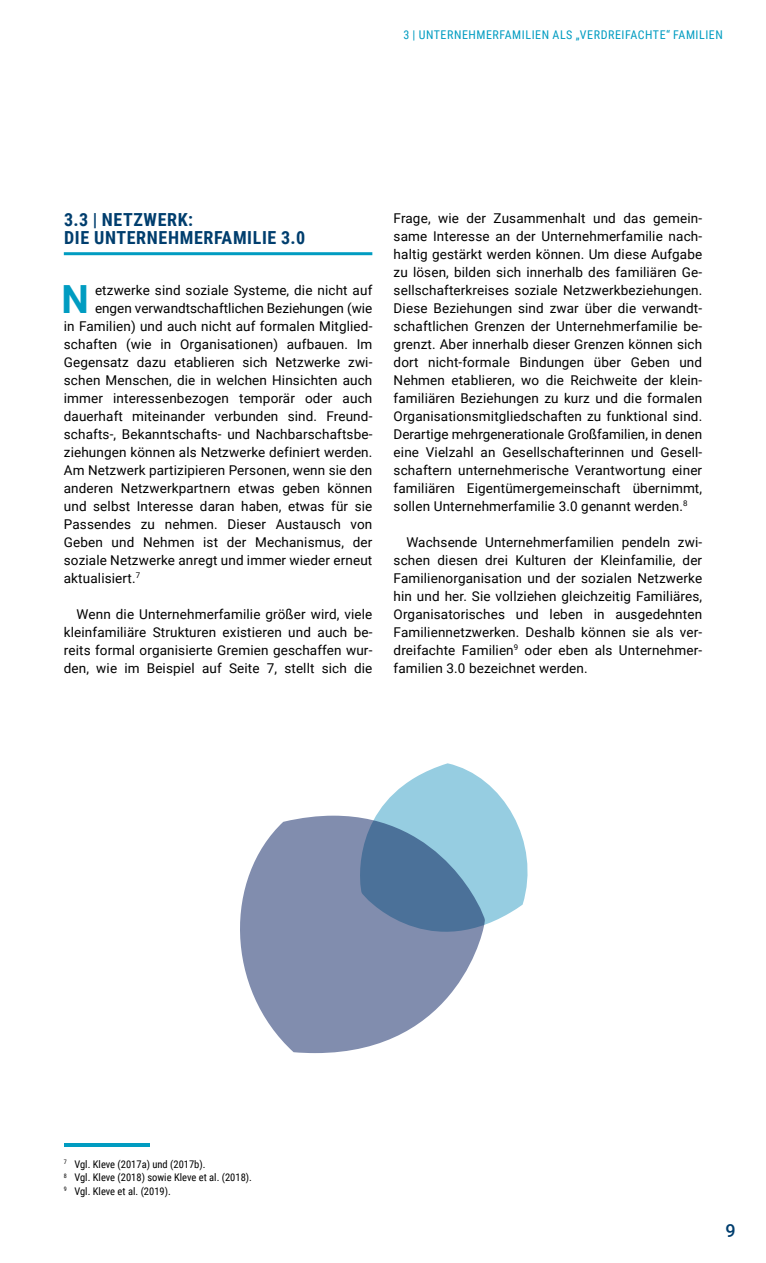
<style>
.page{position:relative;width:766px;height:1263px;background:#fff}
.page>*{position:absolute;margin:0;border:0;box-sizing:border-box;transform-origin:0 0}
.t1{font:700 38.85px "Roboto";color:#009cc1}
.t2{font:700 18px/18px "Roboto Condensed";letter-spacing:.035em;color:#003e6e}
.t3{font:500 18px "Roboto";color:#003e6e}
.t4{font:13.5px/18px "Roboto";letter-spacing:.01em;color:#000;text-align:justify}
.t5{font:12px "Roboto Condensed";letter-spacing:.045em;color:#009cc1}
.t6{font:10.5px/13.5px "Roboto Condensed";color:#000}
</style>
<div class="page">
<svg style="left:240px;top:816px;width:231px;height:237px;fill:#818dae"></svg>
<svg style="left:349px;top:763px;width:179px;height:200px"></svg>
<hr style="left:64px;top:252px;width:308px;height:3px;background:#009cc1">
<hr style="left:64px;top:1143px;width:85px;height:4px;background:#009cc1">
<p class="t5" style="left:403px;top:26px;width:321px">3 | UNTERNEHMERFAMILIEN ALS „VERDREIFACHTE“ FAMILIEN</p>
<h2 class="t2" style="left:64px;top:210px;width:242px">3.3 | NETZWERK:<br>DIE UNTERNEHMERFAMILIE 3.0</h2>
<h1 class="t1" style="left:61px;top:272px;width:29px">N</h1>
<p class="t4" style="left:95px;top:281px;width:279px">etzwerke sind soziale Systeme, die nicht auf</p>
<p class="t4" style="left:95px;top:299px;width:279px">engen verwandtschaftlichen Beziehungen (wie</p>
<p class="t4" style="left:64px;top:317px;width:310px">in Familien) und auch nicht auf formalen Mitglied-</p>
<p class="t4" style="left:64px;top:335px;width:310px">schaften (wie in Organisationen) aufbauen. Im</p>
<p class="t4" style="left:64px;top:353px;width:310px">Gegensatz dazu etablieren sich Netzwerke zwi-</p>
<p class="t4" style="left:64px;top:371px;width:310px">schen Menschen, die in welchen Hinsichten auch</p>
<p class="t4" style="left:64px;top:389px;width:310px">immer interessenbezogen temporär oder auch</p>
<p class="t4" style="left:64px;top:407px;width:310px">dauerhaft miteinander verbunden sind. Freund-</p>
<p class="t4" style="left:64px;top:425px;width:310px">schafts-, Bekanntschafts- und Nachbarschaftsbe-</p>
<p class="t4" style="left:64px;top:443px;width:310px">ziehungen können als Netzwerke definiert werden.</p>
<p class="t4" style="left:64px;top:461px;width:310px">Am Netzwerk partizipieren Personen, wenn sie den</p>
<p class="t4" style="left:64px;top:479px;width:310px">anderen Netzwerkpartnern etwas geben können</p>
<p class="t4" style="left:64px;top:497px;width:310px">und selbst Interesse daran haben, etwas für sie</p>
<p class="t4" style="left:64px;top:515px;width:310px">Passendes zu nehmen. Dieser Austausch von</p>
<p class="t4" style="left:64px;top:533px;width:310px">Geben und Nehmen ist der Mechanismus, der</p>
<p class="t4" style="left:64px;top:551px;width:310px">soziale Netzwerke anregt und immer wieder erneut</p>
<p class="t4" style="left:64px;top:569px;width:78px">aktualisiert.<sup>7</sup></p>
<p class="t4" style="left:64px;top:605px;width:310px;text-indent:13px">Wenn die Unternehmerfamilie größer wird, viele kleinfamiliäre Strukturen existieren und auch be&shy;reits formal organisierte Gremien geschaffen wur&shy;den, wie im Beispiel auf Seite 7, stellt sich die</p>
<p class="t4" style="left:393px;top:208px;width:310px">Frage, wie der Zusammenhalt und das gemein&shy;same Interesse an der Unternehmerfamilie nach&shy;haltig gestärkt werden können. Um diese Aufgabe zu lösen, bilden sich innerhalb des familiären Ge&shy;sellschafterkreises soziale Netzwerkbeziehungen.<br>Diese Beziehungen sind zwar über die verwandt&shy;schaftlichen Grenzen der Unternehmerfamilie be&shy;grenzt. Aber innerhalb dieser Grenzen können sich dort nicht-formale Bindungen über Geben und Nehmen etablieren, wo die Reichweite der klein&shy;familiären Beziehungen zu kurz und die formalen Organisationsmitgliedschaften zu funktional sind.<br>Derartige mehrgenerationale Großfamilien, in denen eine Vielzahl an Gesellschafterinnen und Gesell&shy;schaftern unternehmerische Verantwortung einer familiären Eigentümergemeinschaft übernimmt, sollen Unternehmerfamilie 3.0 genannt werden.<sup>8</sup></p>
<p class="t4" style="left:393px;top:532px;width:310px;text-indent:13px">Wachsende Unternehmerfamilien pendeln zwi&shy;schen diesen drei Kulturen der Kleinfamilie, der Familienorganisation und der sozialen Netzwerke hin und her. Sie vollziehen gleichzeitig Familiäres, Organisatorisches und leben in ausgedehnten Familiennetzwerken. Deshalb können sie als ver&shy;dreifachte Familien<sup>9</sup> oder eben als Unternehmer&shy;familien 3.0 bezeichnet werden.</p>
<p class="t6" style="left:64px;top:1157px;width:190px"><sup>7</sup> Vgl. Kleve (2017a) und (2017b).<br><sup>8</sup> Vgl. Kleve (2018) sowie Kleve et al. (2018).<br><sup>9</sup> Vgl. Kleve et al. (2019).</p>
<h2 class="t3" style="left:725px;top:1218px;width:12px">9</h2>
</div>
